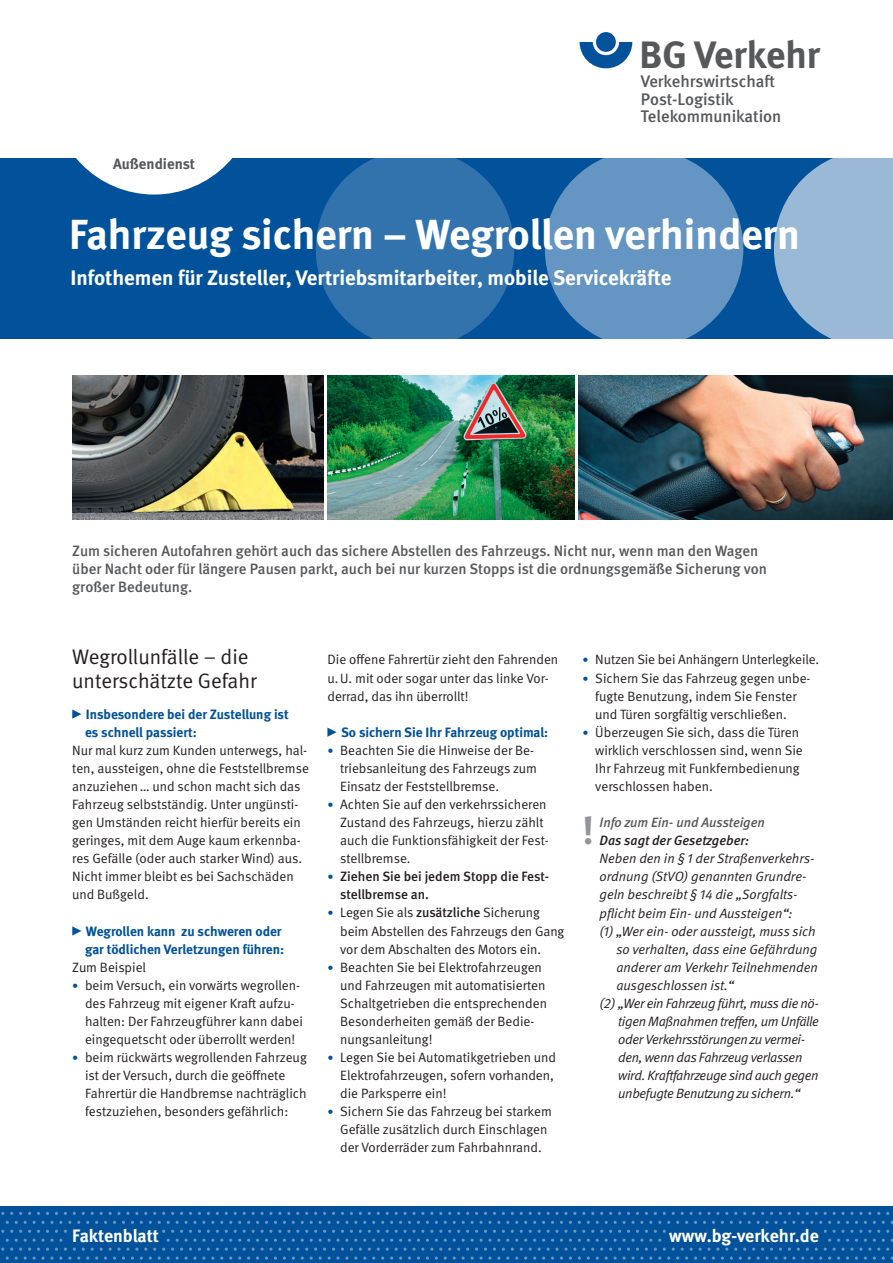
<style>
.page{position:relative;width:893px;height:1263px;background:#fff}
.page>*{position:absolute;margin:0;border:0;box-sizing:border-box;transform-origin:0 0}
.t1{font:700 42px "DGUV Meta";color:#fff}
.t2{font:700 39.3px "DGUV Meta";color:#939598}
.t3{font:700 38.1px "DGUV Meta";color:#57585a}
.t4{font:700 21px "DGUV Meta";color:#fff}
.t5{font:21px/24px "DGUV Meta";color:#231f20}
.t6{font:700 18px "DGUV Meta";color:#fff}
.t7{font:500 16.8px/17.9px "DGUV Meta";color:#57585a}
.t8{font:500 15px/18px "DGUV Meta";color:#57585a}
.t9{font:700 15px "DGUV Meta";color:#57585a}
.t10{font:13.5px/18.1px "DGUV Meta";color:#231f20}
.t11{font:italic 13.5px "DGUV Meta";letter-spacing:-.01em;color:#231f20}
.t12{font:700 13.5px/18.1px "DGUV Meta";color:#01519b}
.t13{font:500 13.5px/18.1px "DGUV Meta";color:#231f20}
.t14{font:italic 500 13.5px "DGUV Meta";color:#57585a}
.t15{font:italic 500 13.5px "DGUV Meta";color:#231f20}
.s1{font-size:12px;color:#01519b}
.s2{font-weight:400;font-size:12px;color:#01519b}
.s3{font-weight:500}
</style>
<div class="page">
<div style="left:0;top:158px;width:893px;height:181px;background:#01519b"></div>
<div style="left:316px;top:149px;width:198px;height:199px;background:#3273ae;border-radius:50%"></div>
<div style="left:545px;top:149px;width:198px;height:199px;background:#6595c2;border-radius:50%"></div>
<svg style="left:774px;top:158px;width:119px;height:181px;background:#84aace"></svg>
<svg style="left:580px;top:42px;width:52px;height:26px"></svg>
<div style="left:596px;top:32px;width:20px;height:20px;background:#01519b;border-radius:50%"></div>
<div style="left:0;top:1206px;width:893px;height:57px;background:#01519b"></div>
<svg style="left:243px;top:1212px;width:38px;height:3px"></svg>
<svg style="left:386px;top:1212px;width:47px;height:3px"></svg>
<svg style="left:538px;top:1212px;width:38px;height:3px"></svg>
<svg style="left:681px;top:1212px;width:38px;height:3px"></svg>
<svg style="left:824px;top:1212px;width:38px;height:3px"></svg>
<svg style="left:176px;top:1221px;width:38px;height:3px"></svg>
<svg style="left:319px;top:1221px;width:38px;height:3px"></svg>
<svg style="left:462px;top:1221px;width:38px;height:3px"></svg>
<svg style="left:605px;top:1221px;width:38px;height:3px"></svg>
<svg style="left:748px;top:1221px;width:38px;height:3px"></svg>
<svg style="left:327px;top:1230px;width:352px;height:30px"></svg>
<svg style="left:681px;top:1230px;width:212px;height:30px"></svg>
<svg style="left:100px;top:1212px;width:38px;height:3px"></svg>
<svg style="left:33px;top:1221px;width:38px;height:3px"></svg>
<svg style="left:1px;top:1230px;width:325px;height:30px"></svg>
<svg style="left:76px;top:158px;width:157px;height:37px"></svg>
<img style="left:72px;top:375px;width:251px;height:145px">
<img style="left:578px;top:375px;width:315px;height:145px">
<img style="left:327px;top:375px;width:247px;height:145px">
<div style="left:68px;top:1225px;width:93px;height:18px;background:#01519b"></div>
<div style="left:667px;top:1225px;width:156px;height:18px;background:#01519b"></div>
<svg style="left:72px;top:709px;width:9px;height:10px"></svg>
<svg style="left:72px;top:926px;width:9px;height:9px"></svg>
<svg style="left:327px;top:728px;width:10px;height:9px"></svg>
<p class="t9" style="left:113px;top:155px;width:83px">Außendienst</p>
<h3 class="t3" style="left:639px;top:32px;width:182px">BG Verkehr</h3>
<p class="t7" style="left:641px;top:73px;width:142px">Verkehrswirtschaft<br>Post-Logistik<br>Telekommunikation</p>
<h1 class="t1" style="left:69px;top:209px;width:732px">Fahrzeug sichern – Wegrollen verhindern</h1>
<h3 class="t4" style="left:70px;top:265px;width:602px">Infothemen für Zusteller, Vertriebsmitarbeiter, mobile Servicekräfte</h3>
<p class="t8" style="left:72px;top:542px;width:696px">Zum sicheren Autofahren gehört auch das sichere Abstellen des Fahrzeugs. Nicht nur, wenn man den Wagen über Nacht oder für längere Pausen parkt, auch bei nur kurzen Stopps ist die ordnungsgemäße Sicherung von großer Bedeutung.</p>
<h3 class="t5" style="left:72px;top:646px;width:186px">Wegrollunfälle – die unterschätzte Gefahr</h3>
<p class="t12" style="left:85px;top:705px;width:205px">Insbesondere bei der Zustellung ist es schnell passiert:</p>
<p class="t10" style="left:72px;top:741px;width:238px">Nur mal kurz zum Kunden unterwegs, hal&shy;ten, aussteigen, ohne die Feststellbremse anzuziehen… und schon macht sich das Fahrzeug selbstständig. Unter ungünsti&shy;gen Umständen reicht hierfür bereits ein geringes, mit dem Auge kaum erkennba&shy;res Gefälle (oder auch starker Wind) aus.<br>Nicht immer bleibt es bei Sachschäden und Bußgeld.</p>
<p class="t12" style="left:85px;top:922px;width:201px">Wegrollen kann zu schweren oder gar tödlichen Verletzungen führen:</p>
<p class="t10" style="left:72px;top:958px;width:75px">Zum Beispiel</p>
<p class="t10" style="left:85px;top:976px;width:219px;text-indent:-13px"><span class="s1">•</span> beim Versuch, ein vorwärts wegrollen&shy;des Fahrzeug mit eigener Kraft aufzu&shy;halten: Der Fahrzeugführer kann dabei eingequetscht oder überrollt werden!</p>
<p class="t10" style="left:85px;top:1049px;width:223px;text-indent:-13px"><span class="s1">•</span> beim rückwärts wegrollenden Fahrzeug ist der Versuch, durch die geöffnete Fahrertür die Handbremse nachträglich festzuziehen, besonders gefährlich:</p>
<p class="t10" style="left:327px;top:651px;width:232px">Die offene Fahrertür zieht den Fahrenden u.U. mit oder sogar unter das linke Vor&shy;derrad, das ihn überrollt!</p>
<p class="t12" style="left:341px;top:723px;width:209px">So sichern Sie Ihr Fahrzeug optimal:</p>
<p class="t10" style="left:340px;top:741px;width:198px;text-indent:-13px"><span class="s1">•</span> Beachten Sie die Hinweise der Be&shy;triebsanleitung des Fahrzeugs zum<br>Einsatz der Feststellbremse.</p>
<p class="t10" style="left:340px;top:796px;width:210px;text-indent:-13px"><span class="s1">•</span> Achten Sie auf den verkehrssicheren<br>Zustand des Fahrzeugs, hierzu zählt auch die Funktionsfähigkeit der Fest&shy;stellbremse.</p>
<p class="t13" style="left:340px;top:868px;width:210px;text-indent:-13px"><span class="s2">•</span> Ziehen Sie bei jedem Stopp die Fest&shy;stellbremse an.</p>
<p class="t10" style="left:340px;top:904px;width:226px;text-indent:-13px"><span class="s1">•</span> Legen Sie als <span class="s3">zusätzliche</span> Sicherung beim Abstellen des Fahrzeugs den Gang vor dem Abschalten des Motors ein.</p>
<p class="t10" style="left:340px;top:958px;width:208px;text-indent:-13px"><span class="s1">•</span> Beachten Sie bei Elektrofahrzeugen und Fahrzeugen mit automatisierten<br>Schaltgetrieben die entsprechenden<br>Besonderheiten gemäß der Bedie&shy;nungsanleitung!</p>
<p class="t10" style="left:340px;top:1049px;width:217px;text-indent:-13px"><span class="s1">•</span> Legen Sie bei Automatikgetrieben und<br>Elektrofahrzeugen, sofern vorhanden, die Parksperre ein!</p>
<p class="t10" style="left:340px;top:1103px;width:213px;text-indent:-13px"><span class="s1">•</span> Sichern Sie das Fahrzeug bei starkem<br>Gefälle zusätzlich durch Einschlagen der Vorderräder zum Fahrbahnrand.</p>
<p class="t10" style="left:583px;top:651px;width:238px"><span class="s1">•</span> Nutzen Sie bei Anhängern Unterlegkeile.</p>
<p class="t10" style="left:595px;top:669px;width:217px;text-indent:-13px"><span class="s1">•</span> Sichern Sie das Fahrzeug gegen unbe&shy;fugte Benutzung, indem Sie Fenster und Türen sorgfältig verschließen.</p>
<p class="t10" style="left:595px;top:723px;width:209px;text-indent:-13px"><span class="s1">•</span> Überzeugen Sie sich, dass die Türen wirklich verschlossen sind, wenn Sie Ihr Fahrzeug mit Funkfernbedienung verschlossen haben.</p>
<p class="t14" style="left:600px;top:814px;width:167px">Info zum Ein- und Aussteigen</p>
<p class="t15" style="left:600px;top:832px;width:151px">Das sagt der Gesetzgeber:</p>
<p class="t11" style="left:600px;top:851px;width:217px">Neben den in § 1 der Straßenverkehrs-</p>
<p class="t11" style="left:600px;top:869px;width:208px">ordnung (StVO) genannten Grundre-</p>
<p class="t11" style="left:600px;top:887px;width:200px">geln beschreibt § 14 die „Sorgfalts-</p>
<p class="t11" style="left:600px;top:905px;width:194px">pflicht beim Ein- und Aussteigen“:</p>
<p class="t11" style="left:600px;top:923px;width:218px">(1) „Wer ein- oder aussteigt, muss sich</p>
<p class="t11" style="left:616px;top:941px;width:202px">so verhalten, dass eine Gefährdung</p>
<p class="t11" style="left:616px;top:959px;width:203px">anderer am Verkehr Teilnehmenden</p>
<p class="t11" style="left:616px;top:977px;width:119px">ausgeschlossen ist.“</p>
<p class="t11" style="left:600px;top:995px;width:221px">(2) „Wer ein Fahrzeug führt, muss die nö-</p>
<p class="t11" style="left:618px;top:1013px;width:202px">tigen Maßnahmen treffen, um Unfälle</p>
<p class="t11" style="left:618px;top:1031px;width:188px">oder Verkehrsstörungen zu vermei-</p>
<p class="t11" style="left:618px;top:1050px;width:186px">den, wenn das Fahrzeug verlassen</p>
<p class="t11" style="left:618px;top:1068px;width:202px">wird. Kraftfahrzeuge sind auch gegen</p>
<p class="t11" style="left:618px;top:1086px;width:184px">unbefugte Benutzung zu sichern.“</p>
<h2 class="t2" style="left:583px;top:807px;width:13px">!</h2>
<h3 class="t6" style="left:72px;top:1225px;width:88px">Faktenblatt</h3>
<h3 class="t6" style="left:669px;top:1225px;width:151px">www.bg-verkehr.de</h3>
</div>
